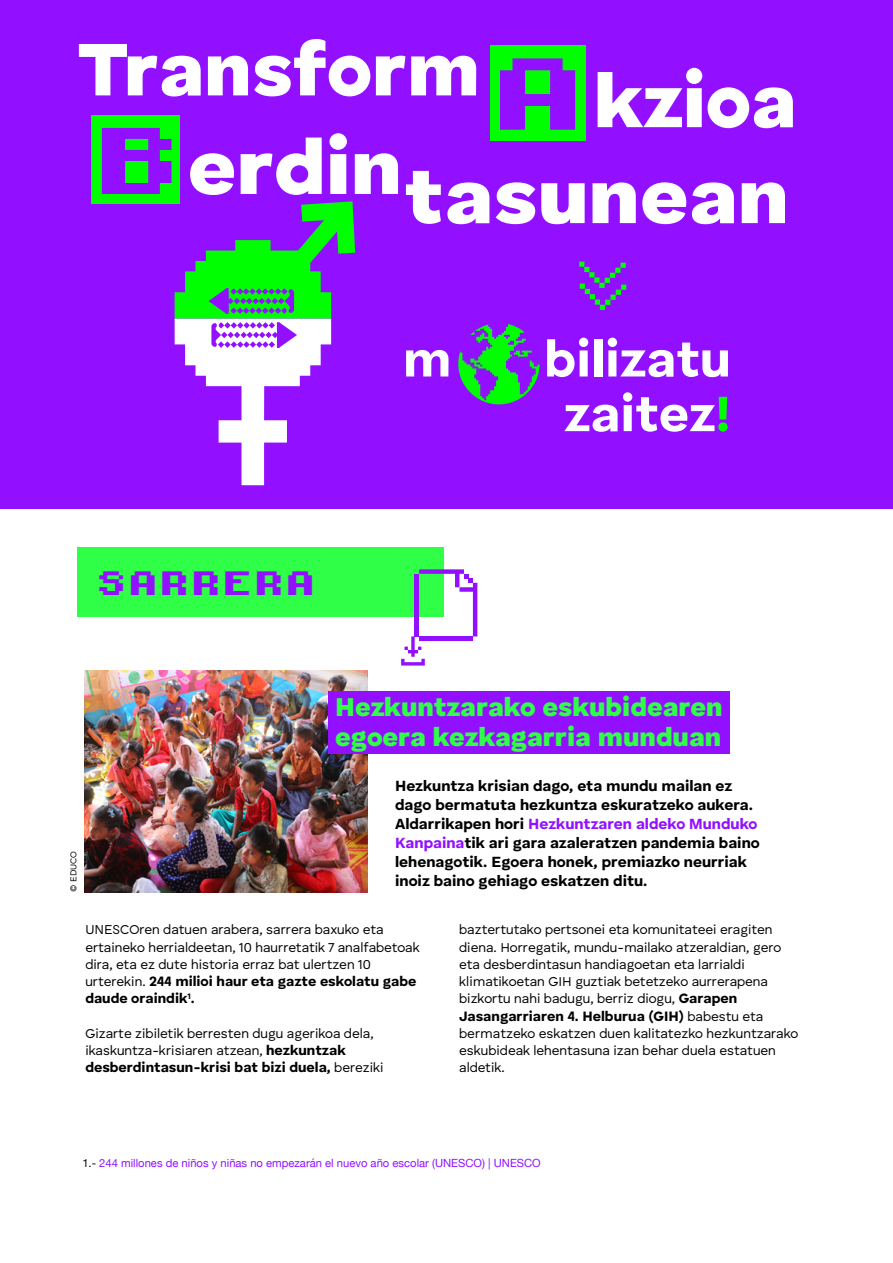
<style>
.page{position:relative;width:893px;height:1263px;background:#fff}
.page>*{position:absolute;margin:0;border:0;box-sizing:border-box;transform-origin:0 0}
.t1{font:900 79.65px "Human Sans";color:#fff;scale:1.05 1}
.t2{font:900 77.85px "Human Sans";color:#fff}
.t3{font:700 52.05px/54.6px "Human Sans";color:#fff;text-align:center}
.t4{font:31.5px "Kongtext";color:#9210ff}
.t5{font:900 27px/30px "Human Sans";color:#30ff47}
.t6{font:700 15.45px/19px "Human Sans";color:#000}
.t7{font:700 14.25px/17.2px "Human Sans";color:#000}
.t8{font:13.5px/17.2px "Human Sans";color:#000}
.t9{font:11.25px "Helvetica Neue";color:#9210ff}
.t10{font:9px "Human Sans";color:#000}
.s1{font-family:"Kongtext";font-weight:400;font-size:95.1px;color:#9210ff}
.s2{font-family:"Kongtext";font-weight:400;font-size:88.05px;color:#9210ff}
.s3{color:#0f0}
.s4{color:#9210ff}
.s5{font-weight:400;font-size:13.5px}
.s6{font-weight:700;font-size:14.25px}
.s7{color:#000}
</style>
<div class="page">
<div style="left:78px;top:547px;width:366px;height:70px;background:#30ff47"></div>
<svg style="left:401px;top:569px;width:76px;height:96px"></svg>
<img style="left:85px;top:670px;width:282px;height:222px">
<div style="left:328px;top:691px;width:402px;height:33px;background:#9210ff"></div>
<div style="left:328px;top:721px;width:402px;height:33px;background:#9210ff"></div>
<div style="left:0;top:0;width:893px;height:508px;background:#9210ff"></div>
<div style="left:491px;top:45px;width:95px;height:95px;background:#0f0"></div>
<div style="left:92px;top:116px;width:88px;height:88px;background:#0f0"></div>
<svg style="left:458px;top:324px;width:82px;height:80px"></svg>
<svg style="left:579px;top:262px;width:47px;height:48px"></svg>
<svg style="left:175px;top:201px;width:180px;height:284px"></svg>
<h2 class="t2" style="left:77px;top:24px;width:721px">Transform<span class="s1">A</span>kzioa</h2>
<h1 class="t1" style="left:90px;top:121px;width:299px"><span class="s2">B</span>erdin</h1>
<h1 class="t1" style="left:404px;top:150px;width:368px">tasunean</h1>
<h3 class="t3" style="left:403px;top:334px;width:50px">m</h3>
<h3 class="t3" style="left:544px;top:334px;width:188px">bilizatu zaitez<span class="s3">!</span></h3>
<h3 class="t4" style="left:96px;top:567px;width:222px">SARRERA</h3>
<p class="t10" style="left:68px;top:891px;width:42px;rotate:-90deg">© EDUCO</p>
<h3 class="t5" style="left:335px;top:693px;width:389px">Hezkuntzarako eskubidearen egoera kezkagarria munduan</h3>
<p class="t6" style="left:395px;top:777px;width:366px">Hezkuntza krisian dago, eta mundu mailan ez dago bermatuta hezkuntza eskuratzeko aukera.<br>Aldarrikapen hori <span class="s4">Hezkuntzaren aldeko Munduko Kanpaina</span>tik ari gara azaleratzen pandemia baino lehenagotik. Egoera honek, premiazko neurriak inoiz baino gehiago eskatzen ditu.</p>
<p class="t8" style="left:85px;top:922px;width:336px">UNESCOren datuen arabera, sarrera baxuko eta ertaineko herrialdeetan, 10 haurretatik 7 analfabetoak dira, eta ez dute historia erraz bat ulertzen 10</p>
<p class="t7" style="left:85px;top:973px;width:333px"><span class="s5">urterekin.</span> 244 milioi haur eta gazte eskolatu gabe daude oraindik<sup>1</sup>.</p>
<p class="t8" style="left:85px;top:1025px;width:290px">Gizarte zibiletik berresten dugu agerikoa dela, ikaskuntza-krisiaren atzean, <span class="s6">hezkuntzak</span></p>
<p class="t7" style="left:85px;top:1060px;width:300px">desberdintasun-krisi bat bizi duela, <span class="s5">bereziki</span></p>
<p class="t8" style="left:459px;top:922px;width:324px">baztertutako pertsonei eta komunitateei eragiten diena. Horregatik, mundu-mailako atzeraldian, gero eta desberdintasun handiagoetan eta larrialdi klimatikoetan GIH guztiak betetzeko aurrerapena bizkortu nahi badugu, berriz diogu, <span class="s6">Garapen</span></p>
<p class="t7" style="left:459px;top:1008px;width:306px">Jasangarriaren 4. Helburua (GIH) <span class="s5">babestu eta</span></p>
<p class="t8" style="left:459px;top:1025px;width:341px">bermatzeko eskatzen duen kalitatezko hezkuntzarako eskubideak lehentasuna izan behar duela estatuen aldetik.</p>
<p class="t9" style="left:82px;top:1155px;width:460px"><span class="s7">1.-</span> 244 millones de niños y niñas no empezarán el nuevo año escolar (UNESCO) | UNESCO</p>
</div>
